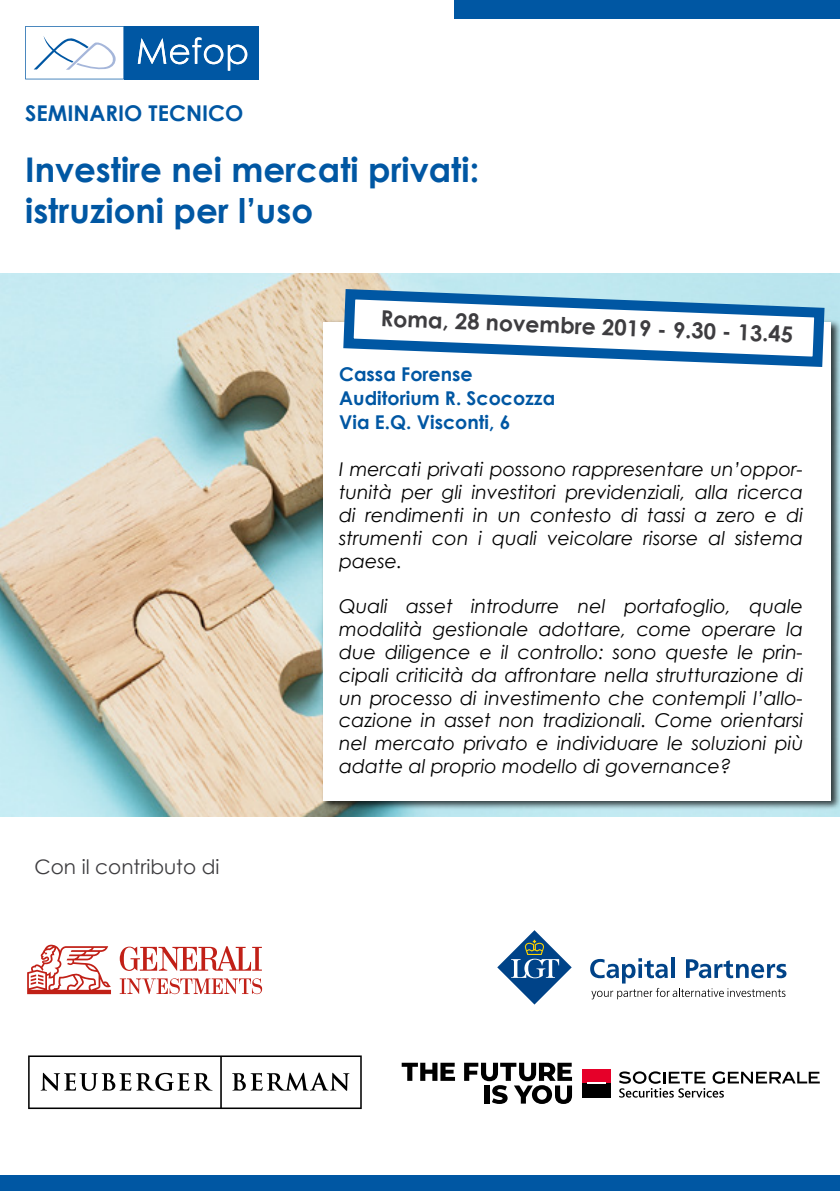
<style>
.page{position:relative;width:840px;height:1191px;background:#fff}
.page>*{position:absolute;margin:0;border:0;box-sizing:border-box;transform-origin:0 0}
.t1{font:700 34px/40.8px "Century Gothic";color:#0057a3}
.t2{font:700 22px "Century Gothic";color:#3e3d40}
.t3{font:700 21.8px "Century Gothic";color:#0057a3}
.t4{font:20px "Century Gothic";color:#3e3d40}
.t5{font:italic 19px/22.8px "Century Gothic";color:#000;text-align:justify}
.t6{font:700 19px/24px "Century Gothic";color:#0057a3}
</style>
<div class="page">
<div style="left:454px;top:0;width:385px;height:18px;background:#0057a3"></div>
<div style="left:0;top:1175px;width:839px;height:16px;background:#0057a3"></div>
<div style="left:124px;top:26px;width:135px;height:53px;background:#0057a3"></div>
<svg style="left:138px;top:37px;width:109px;height:34px"></svg>
<svg style="left:25px;top:26px;width:99px;height:53px"></svg>
<img style="left:0;top:273px;width:839px;height:543px">
<div style="left:321px;top:319px;width:518px;height:491px;background:#000;opacity:.75"></div>
<div style="left:323px;top:322px;width:507px;height:478px;background:#fff"></div>
<svg style="left:338px;top:284px;width:491px;height:83px"></svg>
<svg style="left:28px;top:1055px;width:333px;height:54px"></svg>
<div style="left:582px;top:1069px;width:28px;height:14px;background:#e60029"></div>
<div style="left:582px;top:1083px;width:28px;height:14px;background:#000"></div>
<svg style="left:587px;top:1082px;width:18px;height:2px"></svg>
<svg style="left:401px;top:1062px;width:54px;height:18px"></svg>
<svg style="left:464px;top:1062px;width:107px;height:42px"></svg>
<svg style="left:619px;top:1071px;width:200px;height:26px"></svg>
<svg style="left:497px;top:930px;width:74px;height:74px"></svg>
<svg style="left:590px;top:958px;width:196px;height:41px"></svg>
<svg style="left:27px;top:944px;width:84px;height:50px"></svg>
<svg style="left:120px;top:978px;width:142px;height:16px"></svg>
<svg style="left:120px;top:946px;width:142px;height:25px"></svg>
<p class="t3" style="left:25px;top:96px;width:220px">SEMINARIO TECNICO</p>
<h1 class="t1" style="left:25px;top:148px;width:455px">Investire nei mercati privati: istruzioni per l’uso</h1>
<p class="t2" style="left:381px;top:302px;width:414px;rotate:2deg">Roma, 28 novembre 2019 - 9.30 - 13.45</p>
<p class="t6" style="left:339px;top:361px;width:217px">Cassa Forense<br>Auditorium R. Scocozza<br>Via E.Q. Visconti, 6</p>
<p class="t4" style="left:35px;top:852px;width:186px">Con il contributo di</p>
<p class="t5" style="left:339px;top:458px;width:465px">I mercati privati possono rappresentare un’oppor&shy;tunità per gli investitori previdenziali, alla ricerca di rendimenti in un contesto di tassi a zero e di strumenti con i quali veicolare risorse al sistema paese.</p>
<p class="t5" style="left:339px;top:595px;width:465px">Quali asset introdurre nel portafoglio, quale modalità gestionale adottare, come operare la due diligence e il controllo: sono queste le prin&shy;cipali criticità da affrontare nella strutturazione di un processo di investimento che contempli l’allo&shy;cazione in asset non tradizionali. Come orientarsi nel mercato privato e individuare le soluzioni più adatte al proprio modello di governance?</p>
</div>
